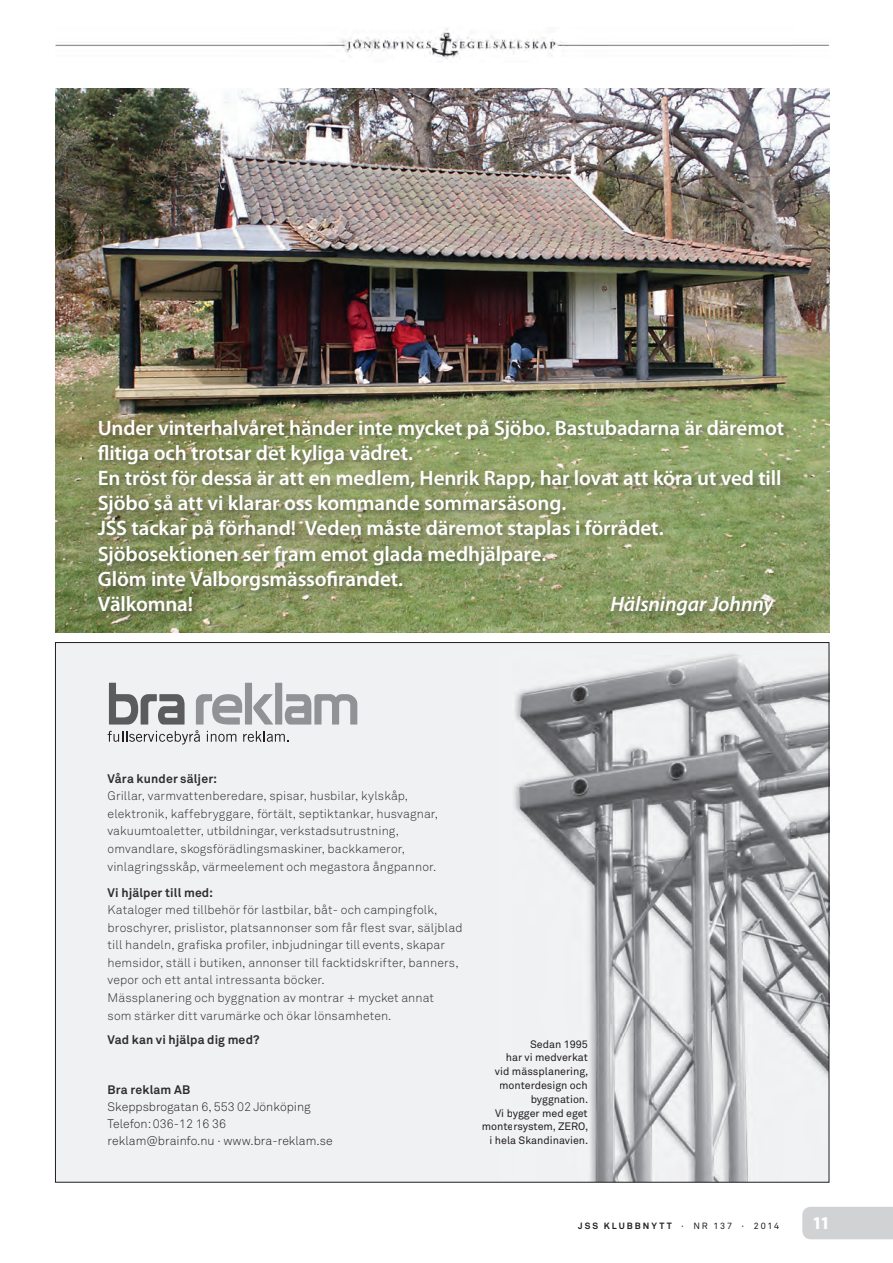
<style>
.page{position:relative;width:893px;height:1263px;background:#fff}
.page>*{position:absolute;margin:0;border:0;box-sizing:border-box;transform-origin:0 0}
.t1{font:600 21px/25.2px "Myriad Pro";letter-spacing:-.005em;color:#fff}
.t2{font:italic 600 21px "Myriad Pro";letter-spacing:-.005em;color:#fff}
.t3{font:900 condensed 18px "Myriad Pro";color:#fff}
.t4{font:300 12.3px/17.5px "Akkurat";letter-spacing:.01em;color:#2f2d2e}
.t5{font:300 12.3px/16.8px "Akkurat";color:#231f20}
.t6{font:700 12.3px "Akkurat";letter-spacing:.01em;color:#2f2d2e}
.t7{font:10.65px/13.8px "Akkurat";color:#231f20;text-align:right}
.t8{font:700 9px "Akkurat";letter-spacing:.225em;color:#231f20}
.s1{font-weight:400}
</style>
<div class="page">
<div style="left:802px;top:1207px;width:91px;height:32px;background:#d1d2d4"></div>
<img style="left:55px;top:28px;width:774px;height:32px">
<img style="left:55px;top:88px;width:774px;height:545px">
<div style="left:94px;top:415px;width:699px;height:211px;background:#231f20;opacity:.5"></div>
<svg style="left:57px;top:644px;width:770px;height:536px"></svg>
<p class="t1" style="left:98px;top:414px;width:688px">Under vinterhalvåret händer inte mycket på Sjöbo. Bastubadarna är däremot flitiga och trotsar det kyliga vädret.<br>En tröst för dessa är att en medlem, Henrik Rapp, har lovat att köra ut ved till Sjöbo så att vi klarar oss kommande sommarsäsong.<br>JSS tackar på förhand! Veden måste däremot staplas i förrådet.<br>Sjöbosektionen ser fram emot glada medhjälpare.<br>Glöm inte Valborgsmässofirandet.<br>Välkomna!</p>
<h1 class="t2" style="left:610px;top:591px;width:165px">Hälsningar Johnny</h1>
<p class="t6" style="left:108px;top:770px;width:111px">Våra kunder säljer:</p>
<p class="t4" style="left:108px;top:787px;width:332px">Grillar, varmvattenberedare, spisar, husbilar, kylskåp, elektronik, kaffebryggare, förtält, septiktankar, husvagnar, vakuumtoaletter, utbildningar, verkstadsutrustning, omvandlare, skogsförädlingsmaskiner, backkameror, vinlagringsskåp, värmeelement och megastora ångpannor.</p>
<p class="t6" style="left:108px;top:884px;width:107px">Vi hjälper till med:</p>
<p class="t4" style="left:108px;top:901px;width:356px">Kataloger med tillbehör för lastbilar, båt- och campingfolk, broschyrer, prislistor, platsannonser som får flest svar, säljblad till handeln, grafiska profiler, inbjudningar till events, skapar hemsidor, ställ i butiken, annonser till facktidskrifter, banners, vepor och ett antal intressanta böcker.<br>Mässplanering och byggnation av montrar + mycket annat<br>som stärker ditt varumärke och ökar lönsamheten.</p>
<p class="t6" style="left:108px;top:1032px;width:153px">Vad kan vi hjälpa dig med?</p>
<p class="t6" style="left:108px;top:1082px;width:84px">Bra reklam AB</p>
<p class="t5" style="left:108px;top:1098px;width:226px">Skeppsbrogatan 6, 553 02 Jönköping<br>Telefon: 036-12 16 36 reklam@brainfo.nu · www.bra-reklam.se</p>
<p class="t7" style="left:530px;top:1037px;width:59px">Sedan 1995</p>
<p class="t7" style="left:495px;top:1051px;width:95px">har vi medverkat vid mässplanering, monterdesign och</p>
<p class="t7" style="left:495px;top:1106px;width:94px">Vi bygger med eget</p>
<p class="t7" style="left:531px;top:1092px;width:59px">byggnation.</p>
<p class="t7" style="left:482px;top:1120px;width:108px">montersystem, ZERO, i hela Skandinavien.</p>
<p class="t8" style="left:578px;top:1220px;width:202px">JSS KLUBBNYTT <span class="s1">· NR 137 · 2014</span></p>
<h2 class="t3" style="left:813px;top:1211px;width:17px">11</h2>
</div>
